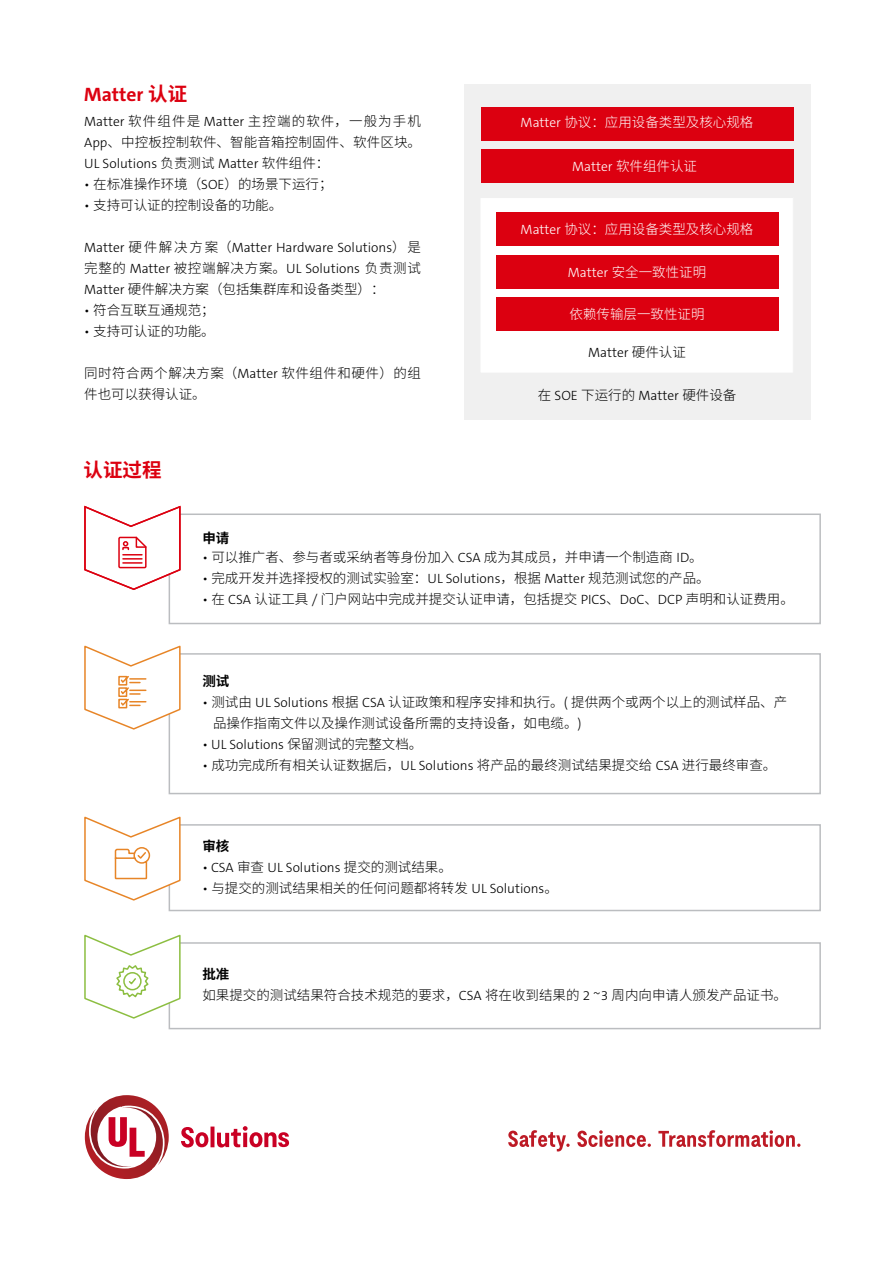
<style>
.page{position:relative;width:893px;height:1263px;background:#fff}
.page>*{position:absolute;margin:0;border:0;box-sizing:border-box;transform-origin:0 0}
.t1{font:700 19.5px "The Sans C5";color:#dc0010}
.t2{font:700 19.5px "Noto Sans SC";color:#dc0010}
.t3{font:300 13.5px/21px "Noto Sans SC";color:#000}
.t4{font:300 13.5px/21px "The Sans C5";color:#000}
.t5{font:300 13.5px "Noto Sans SC";color:#fff}
.t6{font:300 13.5px/21px "Noto Sans SC";letter-spacing:.04em;color:#000}
.t7{font:300 13.5px "The Sans C5";color:#fff}
.t8{font:700 13.5px "Noto Sans SC";color:#000}
.s1{font-family:"Noto Sans SC"}
.s2{font-family:"The Sans C5"}
.s3{font-weight:700}
</style>
<div class="page">
<div style="left:464px;top:84px;width:346px;height:336px;background:#f0f0f0"></div>
<div style="left:480px;top:198px;width:313px;height:175px;background:#fff"></div>
<div style="left:169px;top:513px;width:652px;height:111px;border:2px solid #bbbdc0"></div>
<svg style="left:84px;top:505px;width:97px;height:86px"></svg>
<div style="left:169px;top:942px;width:652px;height:87px;border:2px solid #bbbdc0"></div>
<svg style="left:84px;top:934px;width:97px;height:85px"></svg>
<div style="left:169px;top:653px;width:652px;height:141px;border:2px solid #bbbdc0"></div>
<svg style="left:84px;top:645px;width:97px;height:85px"></svg>
<div style="left:169px;top:824px;width:652px;height:87px;border:2px solid #bbbdc0"></div>
<svg style="left:84px;top:816px;width:97px;height:85px"></svg>
<div style="left:481px;top:107px;width:312px;height:34px;background:#dc0010"></div>
<div style="left:481px;top:149px;width:312px;height:34px;background:#dc0010"></div>
<div style="left:496px;top:255px;width:282px;height:33px;background:#dc0010"></div>
<div style="left:496px;top:212px;width:282px;height:34px;background:#dc0010"></div>
<div style="left:496px;top:297px;width:282px;height:34px;background:#dc0010"></div>
<svg style="left:85px;top:1095px;width:204px;height:84px"></svg>
<svg style="left:508px;top:1130px;width:292px;height:21px"></svg>
<h1 class="t1" style="left:84px;top:82px;width:104px">Matter <span class="s1">认证</span></h1>
<p class="t3" style="left:84px;top:111px;width:338px"><span class="s2">Matter</span> 软件组件是 <span class="s2">Matter</span> 主控端的软件，一般为手机<br><span class="s2">App</span>、中控板控制软件、智能音箱控制固件、软件区块。</p>
<p class="t4" style="left:84px;top:153px;width:247px">UL Solutions <span class="s1">负责测试</span> Matter <span class="s1">软件组件：</span></p>
<p class="t3" style="left:84px;top:174px;width:250px"><span class="s2">•</span> 在标准操作环境（<span class="s2">SOE</span>）的场景下运行；</p>
<p class="t3" style="left:84px;top:195px;width:200px"><span class="s2">•</span> 支持可认证的控制设备的功能。</p>
<p class="t4" style="left:84px;top:237px;width:338px">Matter <span class="s1">硬件解决方案（</span>Matter Hardware Solutions<span class="s1">）是完整的</span> Matter <span class="s1">被控端解决方案。</span>UL Solutions <span class="s1">负责测试</span></p>
<p class="t3" style="left:84px;top:279px;width:302px"><span class="s2">Matter</span> 硬件解决方案（包括集群库和设备类型）：</p>
<p class="t3" style="left:84px;top:300px;width:132px"><span class="s2">•</span> 符合互联互通规范；</p>
<p class="t3" style="left:84px;top:321px;width:132px"><span class="s2">•</span> 支持可认证的功能。</p>
<p class="t6" style="left:84px;top:363px;width:338px">同时符合两个解决方案（<span class="s2">Matter</span> 软件组件和硬件）的组件也可以获得认证。</p>
<h1 class="t2" style="left:84px;top:459px;width:79px">认证过程</h1>
<p class="t5" style="left:521px;top:114px;width:234px"><span class="s2">Matter</span> 协议：应用设备类型及核心规格</p>
<p class="t7" style="left:572px;top:158px;width:126px">Matter <span class="s1">软件组件认证</span></p>
<p class="t5" style="left:521px;top:221px;width:234px"><span class="s2">Matter</span> 协议：应用设备类型及核心规格</p>
<p class="t5" style="left:568px;top:264px;width:140px"><span class="s2">Matter</span> 安全一致性证明</p>
<p class="t5" style="left:570px;top:307px;width:136px">依赖传输层一致性证明</p>
<p class="t4" style="left:588px;top:342px;width:99px">Matter <span class="s1">硬件认证</span></p>
<p class="t3" style="left:538px;top:385px;width:200px">在 <span class="s2">SOE</span> 下运行的 <span class="s2">Matter</span> 硬件设备</p>
<p class="t8" style="left:202px;top:530px;width:29px">申请</p>
<p class="t3" style="left:202px;top:547px;width:502px"><span class="s2">•</span> 可以推广者、参与者或采纳者等身份加入 <span class="s2">CSA</span> 成为其成员，并申请一个制造商 <span class="s2">ID</span>。</p>
<p class="t3" style="left:202px;top:568px;width:509px"><span class="s2">•</span> 完成开发并选择授权的测试实验室：<span class="s2">UL Solutions</span>，根据 <span class="s2">Matter</span> 规范测试您的产品。</p>
<p class="t3" style="left:202px;top:589px;width:593px"><span class="s2">•</span> 在 <span class="s2">CSA</span> 认证工具 <span class="s2">/</span> 门户网站中完成并提交认证申请，包括提交 <span class="s2">PICS</span>、<span class="s2">DoC</span>、<span class="s2">DCP</span> 声明和认证费用。</p>
<p class="t8" style="left:202px;top:674px;width:29px">测试</p>
<p class="t3" style="left:213px;top:692px;width:576px;text-indent:-11px"><span class="s2">•</span> 测试由 <span class="s2">UL Solutions</span> 根据 <span class="s2">CSA</span> 认证政策和程序安排和执行。<span class="s2">(</span> 提供两个或两个以上的测试样品、产品操作指南文件以及操作测试设备所需的支持设备，如电缆。<span class="s2">)</span></p>
<p class="t4" style="left:202px;top:734px;width:222px">• UL Solutions <span class="s1">保留测试的完整文档。</span></p>
<p class="t3" style="left:202px;top:755px;width:575px"><span class="s2">•</span> 成功完成所有相关认证数据后，<span class="s2">UL Solutions</span> 将产品的最终测试结果提交给 <span class="s2">CSA</span> 进行最终审查。</p>
<p class="t8" style="left:202px;top:838px;width:28px">审核</p>
<p class="t4" style="left:202px;top:857px;width:251px">• CSA <span class="s1">审查</span> UL Solutions <span class="s1">提交的测试结果。</span></p>
<p class="t3" style="left:202px;top:878px;width:357px"><span class="s2">•</span> 与提交的测试结果相关的任何问题都将转发 <span class="s2">UL Solutions</span>。</p>
<p class="t3" style="left:202px;top:963px;width:586px"><span class="s3">批准<br></span>如果提交的测试结果符合技术规范的要求，<span class="s2">CSA</span> 将在收到结果的 <span class="s2">2 ~3</span> 周内向申请人颁发产品证书。</p>
</div>
